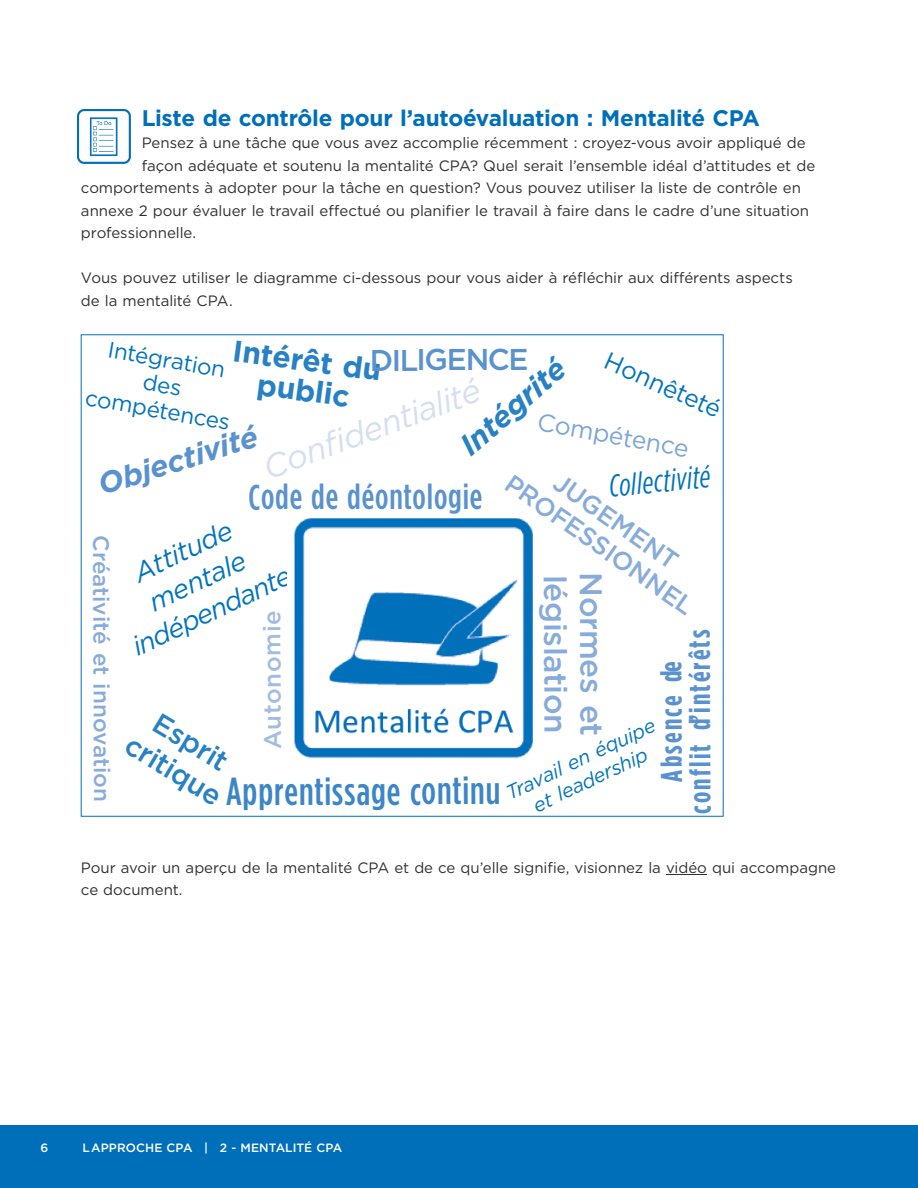
<style>
.page{position:relative;width:918px;height:1188px;background:#fff}
.page>*{position:absolute;margin:0;border:0;box-sizing:border-box;transform-origin:0 0}
.t1{font:500 39px "Gotham Condensed";letter-spacing:.015em;color:#3c86c7}
.t2{font:500 36px "Gotham Condensed";letter-spacing:.015em;color:#5992cd}
.t3{font:italic 33px "Gotham";color:#d4dff1}
.t4{font:500 31.5px "Gotham";letter-spacing:-.02em;color:#88acda}
.t5{font:italic 31.5px "Gotham Condensed";color:#0073bc}
.t6{font:700 30px "Gotham Condensed";letter-spacing:.065em;color:#5992cd}
.t7{font:700 30px "Gotham";color:#2881c4}
.t8{font:italic 700 30px "Gotham";color:#5992cd}
.t9{font:italic 700 30px "Gotham";color:#2881c4}
.t10{font:500 30px "Gotham";letter-spacing:-.055em;color:#5992cd}
.t11{font:500 28.5px "Gotham";color:#2881c4}
.t12{font:italic 27px/33px "Gotham";color:#0073bc;text-align:center}
.t13{font:500 25.5px "Gotham";color:#88acda}
.t14{font:24.75px "Gotham";color:#7ca5d7}
.t15{font:24.75px "Gotham";color:#0073bc}
.t16{font:500 24px "Gotham";color:#a2bce1}
.t17{font:700 22.5px "Gotham";letter-spacing:-.015em;color:#006fba}
.t18{font:500 22.5px "Gotham";letter-spacing:-.015em;color:#88acda}
.t19{font:22.5px "Gotham";color:#0073bc}
.t20{font:italic 19.8px "Gotham";color:#0073bc}
.t21{font:15px/22.5px "Gotham";letter-spacing:-.005em;color:#312f30}
.t22{font:500 12px "Gotham";letter-spacing:.01em;color:#fff}
</style>
<div class="page">
<div style="left:0;top:1125px;width:918px;height:63px;background:#006fba"></div>
<hr style="left:666px;top:874px;width:41px;height:1px;background:#312f30">
<img style="left:77px;top:110px;width:53px;height:53px">
<img style="left:294px;top:518px;width:239px;height:240px">
<h3 class="t17" style="left:142px;top:103px;width:620px">Liste de contrôle pour l’autoévaluation : Mentalité CPA</h3>
<p class="t21" style="left:142px;top:132px;width:665px">Pensez à une tâche que vous avez accomplie récemment : croyez-vous avoir appliqué de</p>
<p class="t21" style="left:81px;top:154px;width:736px;text-indent:61px">façon adéquate et soutenu la mentalité CPA? Quel serait l’ensemble idéal d’attitudes et de comportements à adopter pour la tâche en question? Vous pouvez utiliser la liste de contrôle en annexe 2 pour évaluer le travail efectué ou planifer le travail à faire dans le cadre d’une situation professionnelle.</p>
<p class="t21" style="left:81px;top:267px;width:713px">Vous pouvez utiliser le diagramme ci-dessous pour vous aider à réféchir aux diférents aspects</p>
<p class="t21" style="left:81px;top:289px;width:153px">de la mentalité CPA.</p>
<h3 class="t7" style="left:235px;top:331px;width:151px;rotate:7deg">Intérêt du</h3>
<h3 class="t19" style="left:111px;top:335px;width:120px;rotate:10deg">Intégration</h3>
<h3 class="t15" style="left:612px;top:345px;width:127px;rotate:24deg">Honnêteté</h3>
<h2 class="t10" style="left:370px;top:340px;width:160px">DILIGENCE</h2>
<h3 class="t9" style="left:451px;top:434px;width:131px;rotate:-41deg">Intégrité</h3>
<h3 class="t3" style="left:257px;top:450px;width:231px;rotate:-21deg">Confdentialité</h3>
<h3 class="t7" style="left:260px;top:365px;width:95px;rotate:7deg">public</h3>
<h3 class="t19" style="left:88px;top:383px;width:148px;rotate:10deg">compétences</h3>
<h3 class="t14" style="left:540px;top:406px;width:155px;rotate:10deg">Compétence</h3>
<h3 class="t8" style="left:93px;top:465px;width:167px;rotate:-17deg">O b je c t i v i t é</h3>
<h3 class="t5" style="left:607px;top:468px;width:103px;rotate:-6deg">Collectivité</h3>
<h3 class="t13" style="left:566px;top:466px;width:147px;rotate:35deg">JUGEMENT</h3>
<h3 class="t13" style="left:517px;top:467px;width:226px;rotate:35deg">PROFESSIONNEL</h3>
<h1 class="t2" style="left:249px;top:475px;width:236px">Code de déontologie</h1>
<h3 class="t12" style="left:97px;top:574px;width:174px;rotate:-26deg">Attitude mentale indépendante</h3>
<p class="t18" style="left:116px;top:535px;width:268px;rotate:90deg">CRÉATIVI ÉT ET INNOVATION</p>
<p class="t4" style="left:612px;top:572px;width:165px;rotate:90deg">NORMES ET</p>
<p class="t4" style="left:576px;top:575px;width:160px;rotate:90deg">LÉGISLATION</p>
<p class="t16" style="left:257px;top:749px;width:141px;rotate:-90deg">AUTONOMIE</p>
<p class="t6" style="left:682px;top:730px;width:102px;rotate:-90deg">d ’intérêts</p>
<p class="t6" style="left:653px;top:682px;width:22px;rotate:-90deg">de</p>
<p class="t6" style="left:654px;top:782px;width:87px;rotate:-90deg">Abse e</p>
<p class="t6" style="left:654px;top:730px;width:24px;rotate:-90deg">nc</p>
<h3 class="t11" style="left:165px;top:705px;width:91px;rotate:31deg">ESPRIT</h3>
<h3 class="t20" style="left:501px;top:782px;width:165px;rotate:-25deg">Travail en équipe</h3>
<h3 class="t11" style="left:137px;top:727px;width:110px;rotate:31deg">CRITIQUE</h3>
<h3 class="t20" style="left:529px;top:794px;width:126px;rotate:-25deg">et leadership</h3>
<p class="t6" style="left:682px;top:814px;width:71px;rotate:-90deg">conflit</p>
<p class="t1" style="left:226px;top:769px;width:276px">Apprentissage continu</p>
<p class="t21" style="left:81px;top:856px;width:757px">Pour avoir un aperçu de la mentalité CPA et de ce qu’elle signife, visionnez la vidéo qui accompagne ce document.</p>
<p class="t22" style="left:40px;top:1140px;width:9px">6</p>
<p class="t22" style="left:82px;top:1140px;width:261px">LAPPROCHE CPA | 2 - MENTALITÉ CPA</p>
</div>
